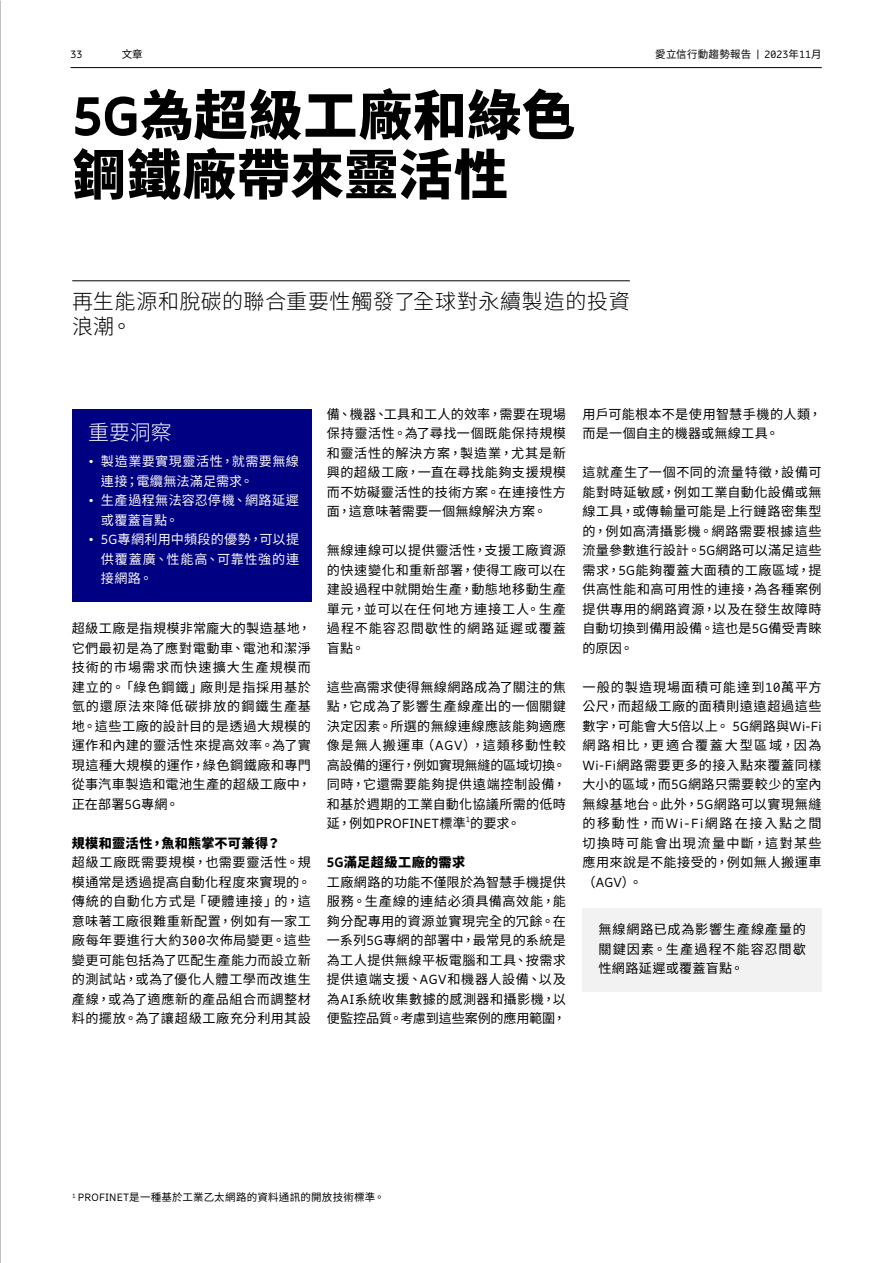
<style>
.page{position:relative;width:893px;height:1263px;background:#fff}
.page>*{position:absolute;margin:0;border:0;box-sizing:border-box;transform-origin:0 0}
.Headline_1_BLACK{font:900 54px/59.4px "Noto Sans CJ Ktc";letter-spacing:.01em;color:#000}
.Intro_body___rule_BL{font:300 21px/25.5px "Noto Sans CJ Ktc";letter-spacing:.025em;color:#000}
.Intro_sub_light_WHIT{font:300 21px "Noto Sans CJ Ktc";color:#fafafa}
.Body_copy_BLACK{font:13.2px/19.5px "Noto Sans CJ Ktc";letter-spacing:.035em;color:#000;text-align:justify}
.t1{font:13.2px/19.5px "Noto Sans CJ Ktc";letter-spacing:.025em;color:#fafafa}
.Body_copy_BLACK-2{font:13.2px/19.5px "Noto Sans CJ Ktc";letter-spacing:.015em;color:#000}
.Body_sub_BLACK{font:900 13.2px "Noto Sans CJ Ktc";letter-spacing:.025em;color:#000}
.Footnote_BLACK{font:10.5px "Noto Sans CJ Ktc";letter-spacing:.02em;color:#000}
.t2{font:10.5px "Ericsson Hilda";color:#000}
.Body_copy_BLACK-3{font:7.65px "Ericsson Hilda";color:#000}
.s1{font-family:"Ericsson Hilda"}
.s2{font-family:"Ericsson Hilda";font-weight:800}
</style>
<div class="page">
<svg style="left:0;top:333px;width:1px;height:930px"></svg>
<hr style="left:71px;top:67px;width:751px;height:1px;background:#000">
<hr style="left:72px;top:281px;width:558px;height:1px;background:#000">
<div style="left:72px;top:409px;width:240px;height:192px;background:#000082"></div>
<div style="left:583px;top:908px;width:239px;height:83px;background:#f2f2f2"></div>
<p class="Footnote_BLACK" style="left:122px;top:48px;width:22px">文章</p>
<p class="t2" style="left:71px;top:48px;width:13px">33</p>
<p class="Footnote_BLACK" style="left:655px;top:48px;width:168px">愛立信行動趨勢報告 <span class="s1">| 2023</span>年<span class="s1">11</span>月</p>
<p class="Headline_1_BLACK" style="left:72px;top:87px;width:505px"><span class="s2">5G</span>為超級工廠和綠色鋼鐵廠帶來靈活性</p>
<p class="Intro_body___rule_BL" style="left:72px;top:289px;width:559px">再生能源和脫碳的聯合重要性觸發了全球對永續製造的投資浪潮。</p>
<p class="Intro_sub_light_WHIT" style="left:88px;top:421px;width:85px">重要洞察</p>
<p class="t1" style="left:101px;top:452px;width:200px;text-indent:-13px"><span class="s1">•</span> 製造業要實現靈活性，就需要無線連接；電纜無法滿足需求。</p>
<p class="t1" style="left:101px;top:491px;width:200px;text-indent:-13px"><span class="s1">•</span> 生產過程無法容忍停機、網路延遲或覆蓋盲點。</p>
<p class="t1" style="left:101px;top:530px;width:200px;text-align:justify;text-indent:-13px"><span class="s1">• 5G</span>專網利用中頻段的優勢，可以提供覆蓋廣、性能高、可靠性強的連接網路。</p>
<p class="Body_copy_BLACK" style="left:72px;top:619px;width:241px">超級工廠是指規模非常龐大的製造基地，它們最初是為了應對電動車、電池和潔淨技術的市場需求而快速擴大生產規模而建立的。「綠色鋼鐵」廠則是指採用基於氫的還原法來降低碳排放的鋼鐵生產基地。這些工廠的設計目的是透過大規模的運作和內建的靈活性來提高效率。為了實現這種大規模的運作，綠色鋼鐵廠和專門從事汽車製造和電池生產的超級工廠中，正在部署<span class="s1">5G</span>專網。</p>
<p class="Body_sub_BLACK" style="left:72px;top:835px;width:210px">規模和靈活性，魚和熊掌不可兼得？</p>
<p class="Body_copy_BLACK" style="left:72px;top:853px;width:241px">超級工廠既需要規模，也需要靈活性。規模通常是透過提高自動化程度來實現的。傳統的自動化方式是「硬體連接」的，這意味著工廠很難重新配置，例如有一家工廠每年要進行大約<span class="s1">300</span>次佈局變更。這些變更可能包括為了匹配生產能力而設立新的測試站，或為了優化人體工學而改進生產線，或為了適應新的產品組合而調整材料的擺放。為了讓超級工廠充分利用其設</p>
<p class="Body_copy_BLACK" style="left:327px;top:404px;width:241px">備、機器、工具和工人的效率，需要在現場保持靈活性。為了尋找一個既能保持規模和靈活性的解決方案，製造業，尤其是新興的超級工廠，一直在尋找能夠支援規模而不妨礙靈活性的技術方案。在連接性方面，這意味著需要一個無線解決方案。</p>
<p class="Body_copy_BLACK" style="left:327px;top:541px;width:241px">無線連線可以提供靈活性，支援工廠資源的快速變化和重新部署，使得工廠可以在建設過程中就開始生產，動態地移動生產單元，並可以在任何地方連接工人。生產過程不能容忍間歇性的網路延遲或覆蓋盲點。</p>
<p class="Body_copy_BLACK" style="left:327px;top:677px;width:241px">這些高需求使得無線網路成為了關注的焦點，它成為了影響生產線產出的一個關鍵決定因素。所選的無線連線應該能夠適應像是無人搬運車（<span class="s1">AGV</span>），這類移動性較高設備的運行，例如實現無縫的區域切換。同時，它還需要能夠提供遠端控制設備，和基於週期的工業自動化協議所需的低時延，例如<span class="s1">PROFINET</span>標準的要求。</p>
<p class="Body_copy_BLACK-3" style="left:466px;top:815px;width:6px">1</p>
<p class="Body_sub_BLACK" style="left:327px;top:855px;width:140px"><span class="s2">5G</span>滿足超級工廠的需求</p>
<p class="Body_copy_BLACK" style="left:327px;top:872px;width:241px">工廠網路的功能不僅限於為智慧手機提供服務。生產線的連結必須具備高效能，能夠分配專用的資源並實現完全的冗餘。在一系列<span class="s1">5G</span>專網的部署中，最常見的系統是為工人提供無線平板電腦和工具、按需求提供遠端支援、<span class="s1">AGV</span>和機器人設備、以及為<span class="s1">AI</span>系統收集數據的感測器和攝影機，以便監控品質。考慮到這些案例的應用範圍，</p>
<p class="Body_copy_BLACK-2" style="left:582px;top:404px;width:241px">用戶可能根本不是使用智慧手機的人類，而是一個自主的機器或無線工具。</p>
<p class="Body_copy_BLACK" style="left:582px;top:463px;width:241px">這就產生了一個不同的流量特徵，設備可能對時延敏感，例如工業自動化設備或無線工具，或傳輸量可能是上行鏈路密集型的，例如高清攝影機。網路需要根據這些流量參數進行設計。<span class="s1">5G</span>網路可以滿足這些需求，<span class="s1">5G</span>能夠覆蓋大面積的工廠區域，提供高性能和高可用性的連接，為各種案例提供專用的網路資源，以及在發生故障時自動切換到備用設備。這也是<span class="s1">5G</span>備受青睞的原因。</p>
<p class="Body_copy_BLACK" style="left:582px;top:677px;width:241px">一般的製造現場面積可能達到<span class="s1">10</span>萬平方公尺，而超級工廠的面積則遠遠超過這些數字，可能會大<span class="s1">5</span>倍以上。 <span class="s1">5G</span>網路與<span class="s1">Wi-Fi</span>網路相比，更適合覆蓋大型區域，因為<span class="s1">Wi-Fi</span>網路需要更多的接入點來覆蓋同樣大小的區域，而<span class="s1">5G</span>網路只需要較少的室內無線基地台。此外，<span class="s1">5G</span>網路可以實現無縫的移動性，而<span class="s1">Wi-Fi</span>網路在接入點之間切換時可能會出現流量中斷，這對某些應用來說是不能接受的，例如無人搬運車（<span class="s1">AGV</span>）。</p>
<p class="Body_copy_BLACK" style="left:598px;top:920px;width:209px">無線網路已成為影響生產線產量的關鍵因素。生產過程不能容忍間歇性網路延遲或覆蓋盲點。</p>
<p class="Footnote_BLACK" style="left:72px;top:1191px;width:314px"><sup>1</sup> <span class="s1">PROFINET</span>是一種基於工業乙太網路的資料通訊的開放技術標準。</p>
</div>
